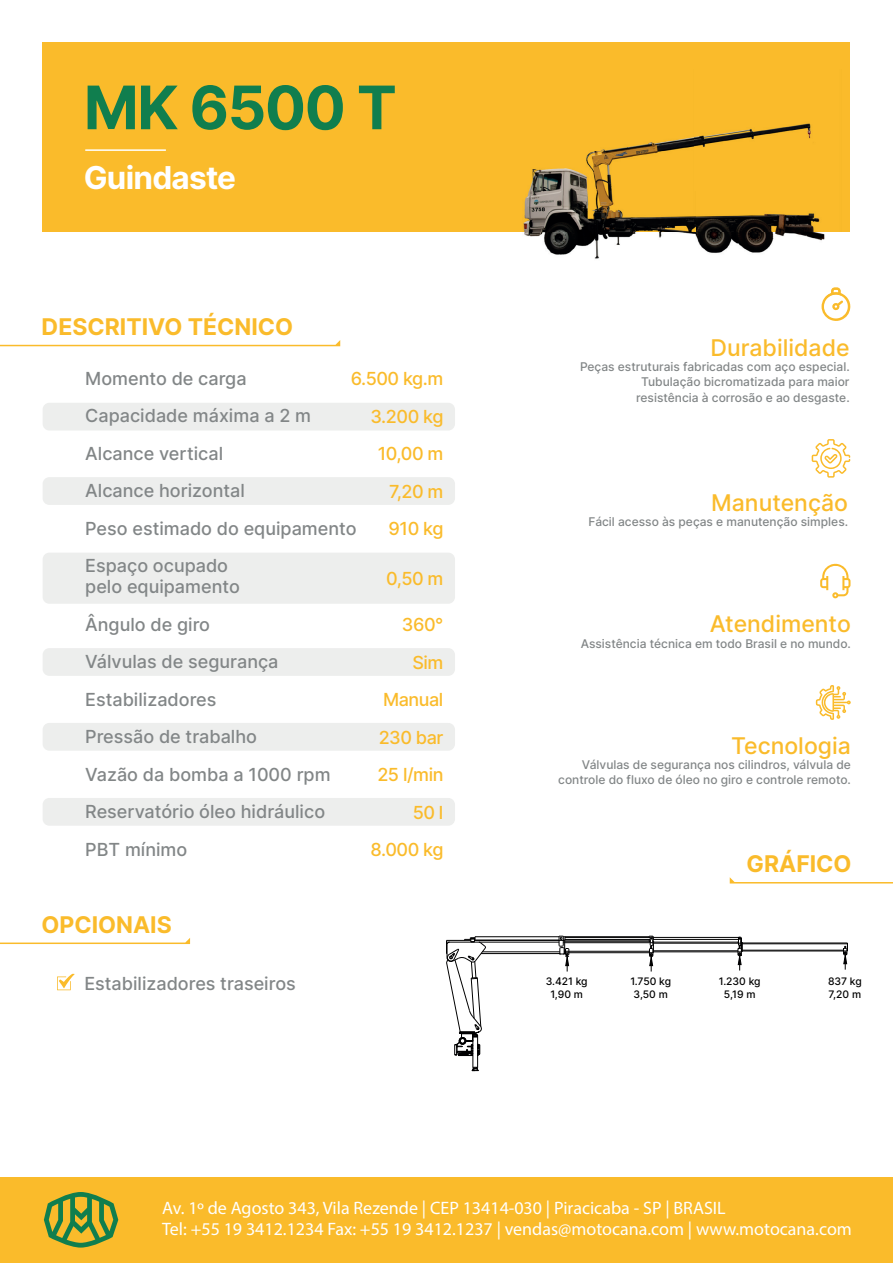
<style>
.page{position:relative;width:893px;height:1263px;background:#fff}
.page>*{position:absolute;margin:0;border:0;box-sizing:border-box;transform-origin:0 0}
.t1{font:700 60px "Inter";letter-spacing:-.025em;color:#107e4e}
.t2{font:700 31.5px "Inter";letter-spacing:-.025em;color:#fff}
.t3{font:500 22.95px "Inter";color:#fabb2b}
.t4{font:700 22.95px "Inter";color:#fabb2b}
.t5{font:500 18px/37.5px "Inter";color:#828687}
.t6{font:18px/21.6px "Myriad Pro";color:#fff}
.t7{font:500 18px/37.5px "Inter";letter-spacing:-.025em;color:#fabb2b;text-align:right}
.t8{font:500 12px/15.3px "Inter";color:#828687;text-align:right}
.t9{font:500 10.35px/12.5px "Inter";color:#000001;text-align:center}
</style>
<div class="page">
<div style="left:43px;top:43px;width:807px;height:189px;background:#fabb2b"></div>
<hr style="left:85px;top:149px;width:81px;height:2px;background:#fff">
<svg style="left:730px;top:877px;width:163px;height:6px"></svg>
<svg style="left:812px;top:439px;width:38px;height:39px"></svg>
<svg style="left:820px;top:564px;width:30px;height:35px"></svg>
<svg style="left:821px;top:293px;width:30px;height:28px"></svg>
<svg style="left:816px;top:685px;width:35px;height:35px"></svg>
<div style="left:43px;top:403px;width:412px;height:27px;background:#edeeed;border-radius:7px"></div>
<div style="left:43px;top:477px;width:412px;height:28px;background:#edeeed;border-radius:7px"></div>
<div style="left:43px;top:553px;width:412px;height:51px;background:#edeeed;border-radius:7px"></div>
<div style="left:43px;top:648px;width:412px;height:28px;background:#edeeed;border-radius:7px"></div>
<div style="left:43px;top:723px;width:412px;height:28px;background:#edeeed;border-radius:7px"></div>
<div style="left:43px;top:798px;width:412px;height:28px;background:#edeeed;border-radius:7px"></div>
<svg style="left:0;top:340px;width:340px;height:6px"></svg>
<svg style="left:0;top:938px;width:190px;height:6px"></svg>
<svg style="left:57px;top:974px;width:18px;height:16px"></svg>
<hr style="left:653px;top:942px;width:85px;height:1px;background:#000001">
<hr style="left:653px;top:943px;width:89px;height:1px;background:#000001">
<hr style="left:653px;top:951px;width:89px;height:1px;background:#000001">
<hr style="left:653px;top:950px;width:85px;height:1px;background:#000001">
<hr style="left:653px;top:939px;width:85px;height:1px;background:#000001">
<hr style="left:653px;top:937px;width:86px;height:1px;background:#000001">
<hr style="left:477px;top:1035px;width:1px;height:33px;background:#000001">
<hr style="left:473px;top:1035px;width:1px;height:33px;background:#000001">
<svg style="left:472px;top:1067px;width:7px;height:4px"></svg>
<hr style="left:446px;top:942px;width:113px;height:1px;background:#000001">
<hr style="left:563px;top:940px;width:86px;height:1px;background:#000001">
<hr style="left:563px;top:936px;width:86px;height:1px;background:#000001">
<hr style="left:565px;top:952px;width:88px;height:1px;background:#000001">
<hr style="left:565px;top:951px;width:84px;height:1px;background:#000001">
<hr style="left:565px;top:942px;width:88px;height:1px;background:#000001">
<hr style="left:565px;top:941px;width:85px;height:1px;background:#000001">
<hr style="left:565px;top:939px;width:85px;height:1px;background:#000001">
<hr style="left:565px;top:937px;width:85px;height:1px;background:#000001">
<hr style="left:481px;top:953px;width:79px;height:1px;background:#000001">
<hr style="left:475px;top:936px;width:84px;height:1px;background:#000001">
<hr style="left:482px;top:951px;width:78px;height:1px;background:#000001">
<hr style="left:475px;top:940px;width:84px;height:1px;background:#000001">
<svg style="left:559px;top:936px;width:11px;height:35px"></svg>
<svg style="left:649px;top:936px;width:5px;height:35px"></svg>
<hr style="left:742px;top:951px;width:105px;height:1px;background:#000001">
<hr style="left:742px;top:950px;width:101px;height:1px;background:#000001">
<hr style="left:742px;top:943px;width:105px;height:1px;background:#000001">
<svg style="left:738px;top:937px;width:5px;height:33px"></svg>
<svg style="left:843px;top:943px;width:5px;height:27px"></svg>
<svg style="left:446px;top:937px;width:40px;height:119px"></svg>
<img style="left:523px;top:123px;width:302px;height:175px">
<img style="left:824px;top:287px;width:17px;height:11px">
<div style="left:0;top:1178px;width:893px;height:85px;background:#fabb2b"></div>
<svg style="left:44px;top:1192px;width:74px;height:55px"></svg>
<h1 class="t1" style="left:84px;top:64px;width:315px">MK 6500 T</h1>
<h2 class="t2" style="left:84px;top:155px;width:154px">Guindaste</h2>
<h3 class="t4" style="left:42px;top:310px;width:253px">DESCRITIVO TÉCNICO</h3>
<h3 class="t5" style="left:85px;top:359px;width:273px">Momento de carga<br>Capacidade máxima a 2 m<br>Alcance vertical<br>Alcance horizontal<br>Peso estimado do equipamento<br>Espaço ocupado</h3>
<h3 class="t5" style="left:85px;top:568px;width:247px">pelo equipamento<br>Ângulo de giro<br>Válvulas de segurança<br>Estabilizadores<br>Pressão de trabalho<br>Vazão da bomba a 1000 rpm<br>Reservatório óleo hidráulico<br>PBT mínimo</h3>
<h3 class="t7" style="left:351px;top:359px;width:94px">6.500 kg.m<br>3.200 kg<br>10,00 m<br>7,20 m<br>910 kg</h3>
<h3 class="t7" style="left:386px;top:559px;width:59px">0,50 m</h3>
<h3 class="t7" style="left:371px;top:605px;width:74px">360°<br>Sim<br>Manual<br>230 bar<br>25 l/min<br>50 l<br>8.000 kg</h3>
<h3 class="t4" style="left:42px;top:908px;width:132px">OPCIONAIS</h3>
<h3 class="t3" style="left:711px;top:331px;width:141px">Durabilidade</h3>
<p class="t8" style="left:580px;top:359px;width:271px">Peças estruturais fabricadas com aço especial.<br>Tubulação bicromatizada para maior resistência à corrosão e ao desgaste.</p>
<h3 class="t3" style="left:711px;top:486px;width:138px">Manutenção</h3>
<p class="t8" style="left:588px;top:514px;width:261px">Fácil acesso às peças e manutenção simples.</p>
<h3 class="t3" style="left:710px;top:607px;width:142px">Atendimento</h3>
<p class="t8" style="left:581px;top:635px;width:272px">Assistência técnica em todo Brasil e no mundo.</p>
<h3 class="t3" style="left:731px;top:729px;width:121px">Tecnologia</h3>
<p class="t8" style="left:558px;top:757px;width:294px">Válvulas de segurança nos cilindros, válvula de controle do fluxo de óleo no giro e controle remoto.</p>
<h3 class="t4" style="left:747px;top:847px;width:107px">GRÁFICO</h3>
<h3 class="t5" style="left:84px;top:964px;width:213px">Estabilizadores traseiros</h3>
<p class="t9" style="left:546px;top:975px;width:43px">3.421 kg<br>1,90 m</p>
<p class="t9" style="left:630px;top:975px;width:42px">1.750 kg<br>3,50 m</p>
<p class="t9" style="left:719px;top:975px;width:43px">1.230 kg<br>5,19 m</p>
<p class="t9" style="left:828px;top:975px;width:35px;text-align:left">837 kg<br>7,20 m</p>
<h3 class="t6" style="left:162px;top:1196px;width:691px">Av. 1º de Agosto 343, Vila Rezende | CEP 13414-030 | Piracicaba - SP | BRASIL<br>Tel: +55 19 3412.1234 Fax: +55 19 3412.1237 | vendas@motocana.com | www.motocana.com</h3>
</div>
